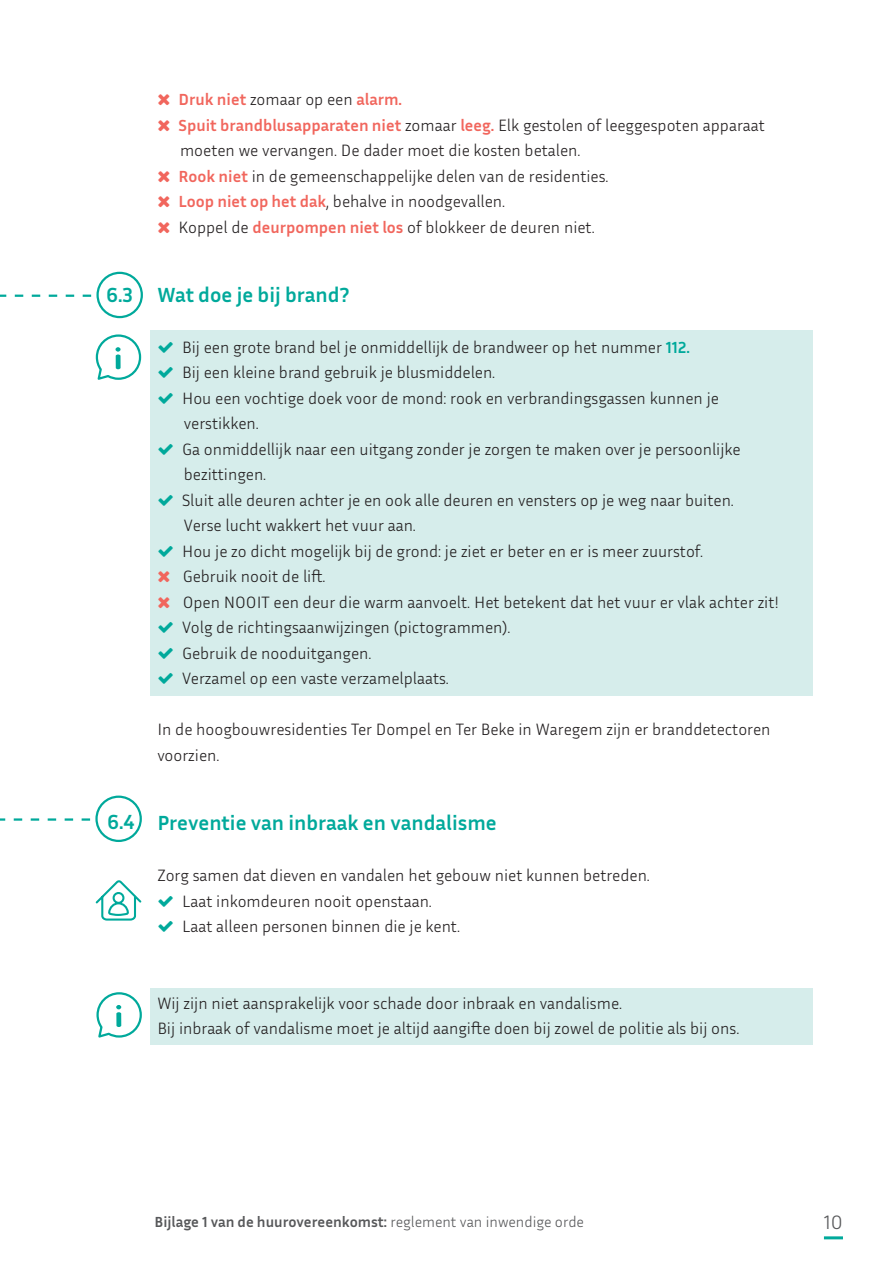
<style>
.page{position:relative;width:893px;height:1263px;background:#fff}
.page>*{position:absolute;margin:0;border:0;box-sizing:border-box;transform-origin:0 0}
.t1{font:700 21px "Inria Sans";color:#00a99b}
.t2{font:300 19.5px "Inria Sans";color:#57585a}
.t3{font:300 16.5px/25.5px "Inria Sans";color:#231f20}
.t4{font:700 15px "Inria Sans";color:#57585a}
.s1{font-weight:700;color:#f1665d}
.s2{font-weight:700;color:#00a99b}
.s3{font-weight:300}
</style>
<div class="page">
<hr style="left:824px;top:1236px;width:19px;height:3px;background:#00a99b">
<div style="left:150px;top:988px;width:662px;height:57px;background:#d6edeb"></div>
<div style="left:150px;top:330px;width:662px;height:366px;background:#d6edeb"></div>
<svg style="left:95px;top:334px;width:47px;height:46px"></svg>
<svg style="left:96px;top:992px;width:46px;height:46px"></svg>
<div style="left:96px;top:272px;width:47px;height:46px;border:2px solid #00a99b;border-radius:50%"></div>
<svg style="left:0;top:295px;width:91px;height:2px"></svg>
<div style="left:95px;top:795px;width:47px;height:47px;border:2px solid #00a99b;border-radius:50%"></div>
<svg style="left:0;top:818px;width:90px;height:3px"></svg>
<svg style="left:95px;top:880px;width:47px;height:41px"></svg>
<p class="t1" style="left:106px;top:281px;width:28px">6.3</p>
<p class="t1" style="left:107px;top:808px;width:29px">6.4</p>
<p class="t3" style="left:179px;top:86px;width:588px"><span class="s1">Druk niet</span> zomaar op een <span class="s1">alarm.<br>Spuit brandblusapparaten niet</span> zomaar <span class="s1">leeg.</span> Elk gestolen of leeggespoten apparaat moeten we vervangen. De dader moet die kosten betalen.<br><span class="s1">Rook niet</span> in de gemeenschappelijke delen van de residenties.<br><span class="s1">Loop niet op het dak</span>, behalve in noodgevallen.<br>Koppel de <span class="s1">deurpompen niet los</span> of blokkeer de deuren niet.</p>
<p class="t1" style="left:157px;top:281px;width:193px">Wat doe je bij brand?</p>
<p class="t3" style="left:182px;top:334px;width:598px">Bij een grote brand bel je onmiddellijk de brandweer op het nummer <span class="s2">112.<br></span>Bij een kleine brand gebruik je blusmiddelen.<br>Hou een vochtige doek voor de mond: rook en verbrandingsgassen kunnen je verstikken.<br>Ga onmiddellijk naar een uitgang zonder je zorgen te maken over je persoonlijke bezittingen.<br>Sluit alle deuren achter je en ook alle deuren en vensters op je weg naar buiten.<br>Verse lucht wakkert het vuur aan.<br>Hou je zo dicht mogelijk bij de grond: je ziet er beter en er is meer zuurstof.<br>Gebruik nooit de lift.<br>Open NOOIT een deur die warm aanvoelt. Het betekent dat het vuur er vlak achter zit!<br>Volg de richtingsaanwijzingen (pictogrammen).<br>Gebruik de nooduitgangen.<br>Verzamel op een vaste verzamelplaats.</p>
<p class="t3" style="left:157px;top:716px;width:615px">In de hoogbouwresidenties Ter Dompel en Ter Beke in Waregem zijn er branddetectoren voorzien.</p>
<p class="t1" style="left:157px;top:809px;width:341px">Preventie van inbraak en vandalisme</p>
<p class="t3" style="left:182px;top:862px;width:469px;text-indent:-25px">Zorg samen dat dieven en vandalen het gebouw niet kunnen betreden.<br>Laat inkomdeuren nooit openstaan.<br>Laat alleen personen binnen die je kent.</p>
<p class="t3" style="left:157px;top:989px;width:583px">Wij zijn niet aansprakelijk voor schade door inbraak en vandalisme.<br>Bij inbraak of vandalisme moet je altijd aangifte doen bij zowel de politie als bij ons.</p>
<p class="t4" style="left:155px;top:1212px;width:431px">Bijlage 1 van de huurovereenkomst: <span class="s3">reglement van inwendige orde</span></p>
<p class="t2" style="left:824px;top:1209px;width:21px">10</p>
</div>
